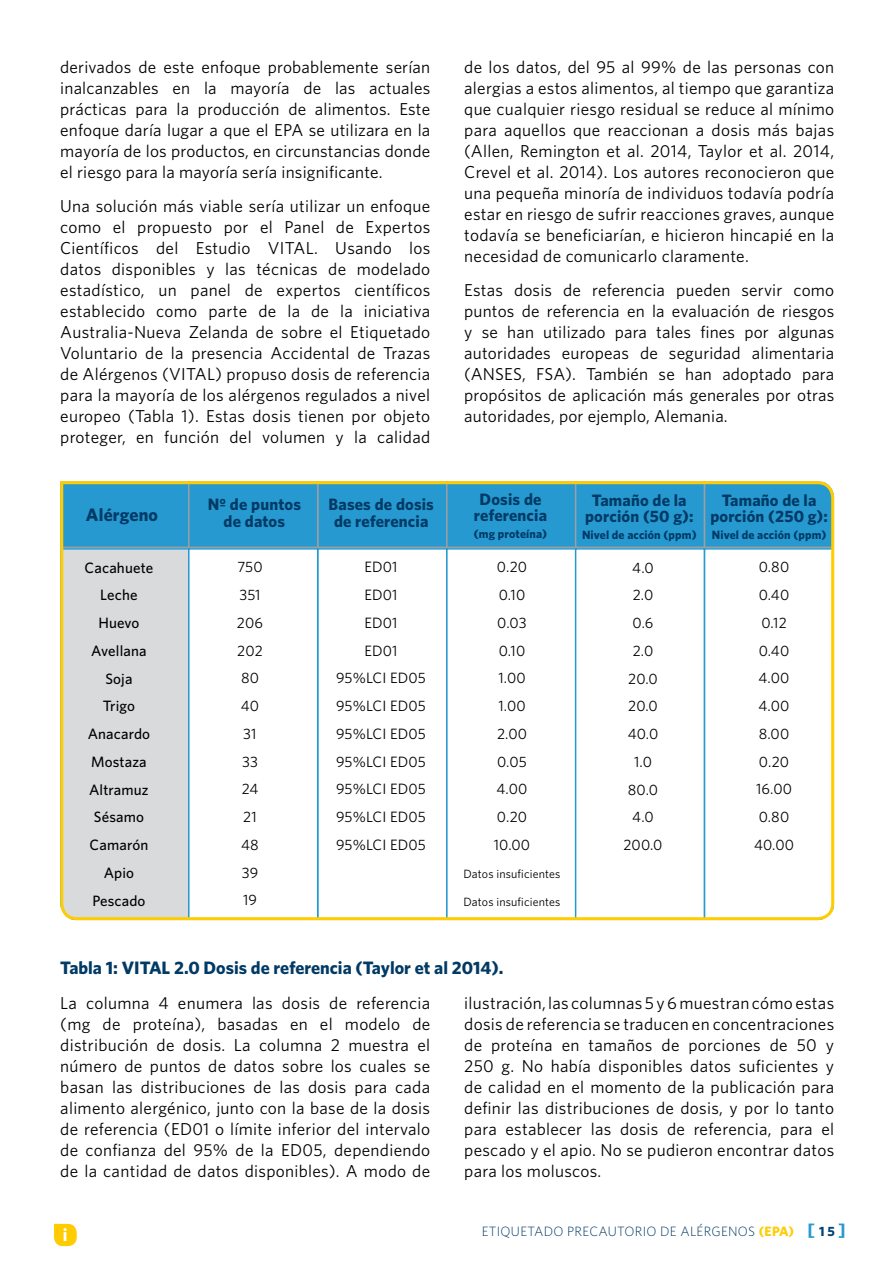
<style>
.page{position:relative;width:893px;height:1263px;background:#fff}
.page>*{position:absolute;margin:0;border:0;box-sizing:border-box;transform-origin:0 0}
.t1{font:700 18px "Whitney";color:#003a65}
.t2{font:700 18px "Whitney";color:#fff}
.t3{font:17.25px/21px "Whitney";letter-spacing:.015em;color:#000;text-align:justify}
.t4{font:700 16.5px/16.5px "Whitney";letter-spacing:.01em;color:#003a65;text-align:center}
.t5{font:15px/27.8px "Whitney";letter-spacing:.01em;color:#000;text-align:center}
.t6{font:500 15px/27.8px "Whitney";letter-spacing:.01em;color:#000;text-align:center}
.t7{font:300 13.5px "Whitney";letter-spacing:.02em;color:#003a65}
.t8{font:700 12px "Whitney";letter-spacing:.01em;color:#003a65}
.t9{font:12px "Whitney";letter-spacing:.01em;color:#000}
.s1{font-weight:700;color:#fecc00}
.s2{font-weight:700;font-size:18px;color:#2699d1}
.s3{font-weight:700;color:#004577}
</style>
<div class="page">
<svg style="left:54px;top:1224px;width:23px;height:22px"></svg>
<svg style="left:60px;top:481px;width:775px;height:440px"></svg>
<p class="t3" style="left:60px;top:56px;width:371px">derivados de este enfoque probablemente serían inalcanzables en la mayoría de las actuales prácticas para la producción de alimentos. Este enfoque daría lugar a que el EPA se utilizara en la mayoría de los productos, en circunstancias donde el riesgo para la mayoría sería insignificante.</p>
<p class="t3" style="left:60px;top:195px;width:371px">Una solución más viable sería utilizar un enfoque como el propuesto por el Panel de Expertos Científicos del Estudio VITAL. Usando los datos disponibles y las técnicas de modelado estadístico, un panel de expertos científicos establecido como parte de la de la iniciativa Australia-Nueva Zelanda de sobre el Etiquetado Voluntario de la presencia Accidental de Trazas de Alérgenos (VITAL) propuso dosis de referencia para la mayoría de los alérgenos regulados a nivel europeo (Tabla 1). Estas dosis tienen por objeto proteger, en función del volumen y la calidad</p>
<p class="t3" style="left:464px;top:56px;width:371px">de los datos, del 95 al 99% de las personas con alergias a estos alimentos, al tiempo que garantiza que cualquier riesgo residual se reduce al mínimo para aquellos que reaccionan a dosis más bajas (Allen, Remington et al. 2014, Taylor et al. 2014, Crevel et al. 2014). Los autores reconocieron que una pequeña minoría de individuos todavía podría estar en riesgo de sufrir reacciones graves, aunque todavía se beneficiarían, e hicieron hincapié en la necesidad de comunicarlo claramente.</p>
<p class="t3" style="left:464px;top:279px;width:371px">Estas dosis de referencia pueden servir como puntos de referencia en la evaluación de riesgos y se han utilizado para tales fines por algunas autoridades europeas de seguridad alimentaria (ANSES, FSA). También se han adoptado para propósitos de aplicación más generales por otras autoridades, por ejemplo, Alemania.</p>
<p class="t1" style="left:86px;top:502px;width:74px">Alérgeno</p>
<p class="t4" style="left:208px;top:496px;width:95px">Nº de puntos de datos</p>
<p class="t4" style="left:328px;top:496px;width:107px">Bases de dosis de referencia</p>
<p class="t4" style="left:474px;top:490px;width:75px">Dosis de referencia</p>
<p class="t8" style="left:474px;top:525px;width:75px">(mg proteína)</p>
<p class="t6" style="left:85px;top:553px;width:70px">Cacahuete<br>Leche<br>Huevo<br>Avellana<br>Soja<br>Trigo<br>Anacardo<br>Mostaza<br>Altramuz<br>Sésamo<br>Camarón<br>Apio<br>Pescado</p>
<p class="t5" style="left:237px;top:553px;width:28px">750<br>351<br>206<br>202<br>80<br>40<br>31<br>33<br>24<br>21<br>48<br>39<br>19</p>
<p class="t5" style="left:336px;top:553px;width:91px">ED01<br>ED01<br>ED01<br>ED01<br>95%LCI ED05<br>95%LCI ED05<br>95%LCI ED05<br>95%LCI ED05<br>95%LCI ED05<br>95%LCI ED05<br>95%LCI ED05</p>
<p class="t5" style="left:494px;top:553px;width:38px">0.20<br>0.10<br>0.03<br>0.10<br>1.00<br>1.00<br>2.00<br>0.05<br>4.00<br>0.20<br>10.00</p>
<p class="t9" style="left:463px;top:866px;width:98px">Datos insuficientes</p>
<p class="t9" style="left:463px;top:893px;width:98px">Datos insuficientes</p>
<p class="t1" style="left:60px;top:955px;width:445px">Tabla 1: VITAL 2.0 Dosis de referencia (Taylor et al 2014).</p>
<p class="t4" style="left:585px;top:491px;width:110px">Tamaño de la porción (50 g):</p>
<p class="t8" style="left:582px;top:527px;width:116px">Nivel de acción (ppm)</p>
<p class="t4" style="left:710px;top:491px;width:119px">Tamaño de la porción (250 g):</p>
<p class="t8" style="left:712px;top:527px;width:116px">Nivel de acción (ppm)</p>
<p class="t5" style="left:623px;top:553px;width:41px">4.0<br>2.0<br>0.6<br>2.0<br>20.0<br>20.0<br>40.0<br>1.0<br>80.0<br>4.0<br>200.0</p>
<p class="t5" style="left:754px;top:553px;width:41px">0.80<br>0.40<br>0.12<br>0.40<br>4.00<br>4.00<br>8.00<br>0.20<br>16.00<br>0.80<br>40.00</p>
<p class="t3" style="left:60px;top:992px;width:371px">La columna 4 enumera las dosis de referencia (mg de proteína), basadas en el modelo de distribución de dosis. La columna 2 muestra el número de puntos de datos sobre los cuales se basan las distribuciones de las dosis para cada alimento alergénico, junto con la base de la dosis de referencia (ED01 o límite inferior del intervalo de confianza del 95% de la ED05, dependiendo de la cantidad de datos disponibles). A modo de</p>
<p class="t3" style="left:464px;top:992px;width:371px">ilustración, las columnas 5 y 6 muestran cómo estas dosis de referencia se traducen en concentraciones de proteína en tamaños de porciones de 50 y 250 g. No había disponibles datos suficientes y de calidad en el momento de la publicación para definir las distribuciones de dosis, y por lo tanto para establecer las dosis de referencia, para el pescado y el apio. No se pudieron encontrar datos para los moluscos.</p>
<p class="t2" style="left:63px;top:1222px;width:6px">i</p>
<p class="t7" style="left:482px;top:1222px;width:365px">ETIQUETADO PRECAUTORIO DE ALÉRGENOS <span class="s1">(EPA)</span> <span class="s2">[</span> <span class="s3">1 5</span> <span class="s2">]</span></p>
</div>
